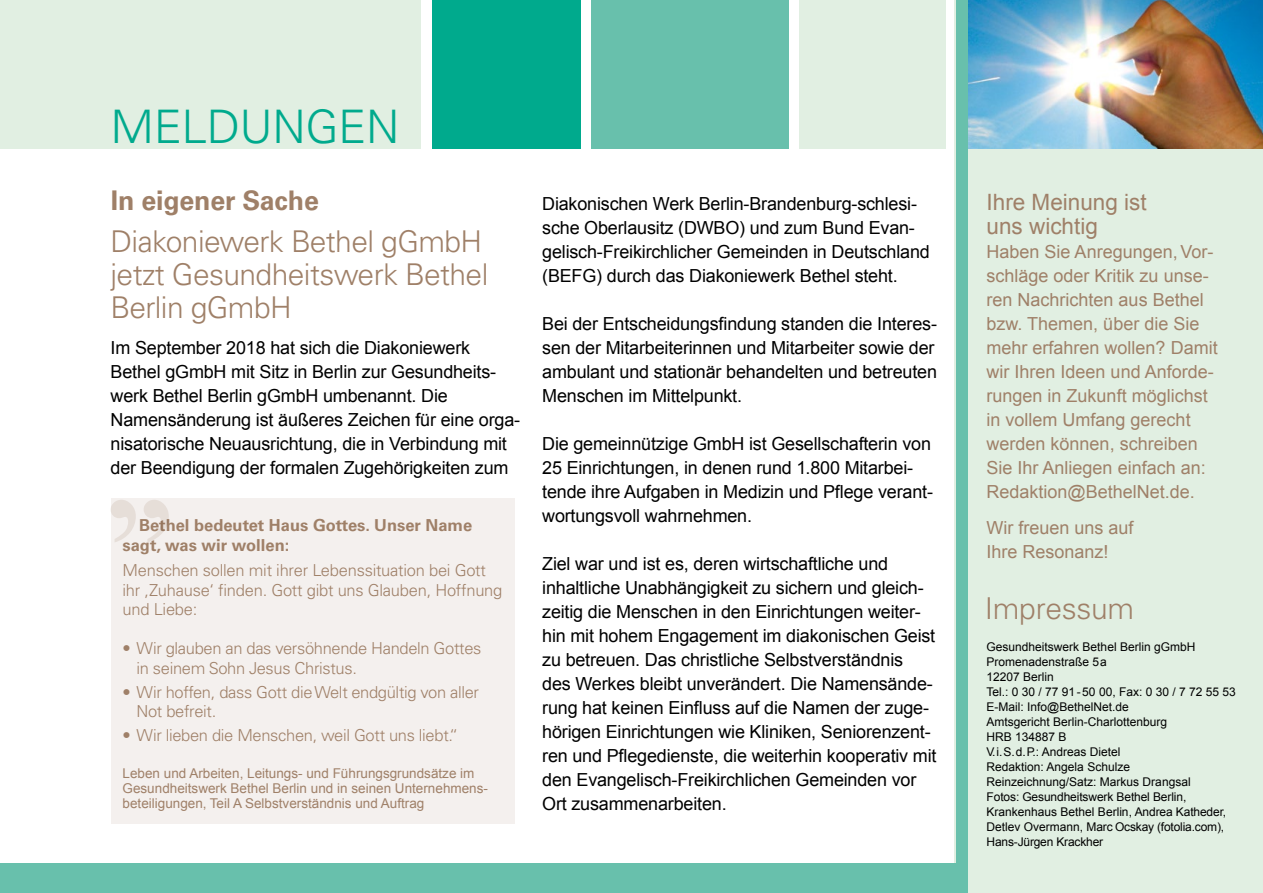
<style>
.page{position:relative;width:1263px;height:893px;background:#fff}
.page>*{position:absolute;margin:0;border:0;box-sizing:border-box;transform-origin:0 0}
.t1{font:300 46.2px "Univers LT Pro 45";letter-spacing:-.01em;color:#00aa8d}
.t2{font:300 30px/33px "Univers LT Pro 45";letter-spacing:-.02em;color:#9f8068}
.t3{font:700 27px "Univers LT Pro 65";letter-spacing:-.01em;color:#9f8068}
.t4{font:22.5px/24px "Arial";color:#9f8068}
.t5{font:18px/24px "Arial";letter-spacing:-.01em;color:#000}
.t6{font:18px/24px "Arial";color:#9f8068}
.t7{font:300 16.5px/19.5px "Univers LT Pro 45";letter-spacing:-.02em;color:#9f8068}
.t8{font:700 16.5px/19.5px "Univers LT Pro 65";color:#9f8068}
.t9{font:13.5px/15px "Arial";color:#9f8068}
.t10{font:12px/15px "Arial";color:#000}
</style>
<div class="page">
<div style="left:0;top:0;width:421px;height:149px;background:#e1efe2"></div>
<div style="left:432px;top:0;width:148px;height:149px;background:#00aa8d"></div>
<div style="left:591px;top:0;width:198px;height:149px;background:#68c0ac"></div>
<div style="left:799px;top:0;width:147px;height:149px;background:#e1efe2"></div>
<div style="left:955px;top:0;width:308px;height:893px;background:#e1efe2"></div>
<img style="left:968px;top:0;width:295px;height:149px">
<div style="left:956px;top:0;width:12px;height:893px;background:#68c0ac"></div>
<div style="left:111px;top:498px;width:403px;height:326px;background:#f4f0ee"></div>
<svg style="left:111px;top:500px;width:58px;height:42px"></svg>
<div style="left:0;top:863px;width:959px;height:30px;background:#68c0ac"></div>
<h1 class="t1" style="left:111px;top:98px;width:290px">MELDUNGEN</h1>
<h3 class="t3" style="left:111px;top:184px;width:209px">In eigener Sache</h3>
<h2 class="t2" style="left:111px;top:225px;width:379px">Diakoniewerk Bethel gGmbH jetzt Gesundheitswerk Bethel<br>Berlin gGmbH</h2>
<p class="t5" style="left:111px;top:336px;width:411px">Im September 2018 hat sich die Diakoniewerk Bethel gGmbH mit Sitz in Berlin zur Gesundheits&shy;werk Bethel Berlin gGmbH umbenannt. Die Namensänderung ist äußeres Zeichen für eine orga&shy;nisatorische Neuausrichtung, die in Verbindung mit der Beendigung der formalen Zugehörigkeiten zum</p>
<p class="t8" style="left:123px;top:516px;width:351px;text-indent:16px">Bethel bedeutet Haus Gottes. Unser Name sagt, was wir wollen:</p>
<p class="t7" style="left:123px;top:561px;width:381px">Menschen sollen mit ihrer Lebenssituation bei Gott ihr ,Zuhause‘ finden. Gott gibt uns Glauben, Hoffnung und Liebe:</p>
<p class="t7" style="left:136px;top:639px;width:346px;text-indent:-14px">• Wir glauben an das versöhnende Handeln Gottes in seinem Sohn Jesus Christus.</p>
<p class="t7" style="left:136px;top:682px;width:344px;text-indent:-14px">• Wir hoffen, dass Gott die Welt endgültig von aller<br>Not befreit.</p>
<p class="t7" style="left:123px;top:725px;width:337px">• Wir lieben die Menschen, weil Gott uns liebt.“</p>
<p class="t9" style="left:123px;top:766px;width:367px">Leben und Arbeiten, Leitungs- und Führungsgrundsätze im<br>Gesundheitswerk Bethel Berlin und in seinen Unternehmens&shy;beteiligungen, Teil A Selbstverständnis und Auftrag</p>
<p class="t5" style="left:542px;top:192px;width:389px">Diakonischen Werk Berlin-Brandenburg-schlesi&shy;sche Oberlausitz (DWBO) und zum Bund Evan&shy;gelisch-Freikirchlicher Gemeinden in Deutschland (BEFG) durch das Diakoniewerk Bethel steht.</p>
<p class="t5" style="left:542px;top:312px;width:396px">Bei der Entscheidungsfindung standen die Interes&shy;sen der Mitarbeiterinnen und Mitarbeiter sowie der ambulant und stationär behandelten und betreuten Menschen im Mittelpunkt.</p>
<p class="t5" style="left:542px;top:432px;width:392px">Die gemeinnützige GmbH ist Gesellschafterin von 25 Einrichtungen, in denen rund 1.800 Mitarbei&shy;tende ihre Aufgaben in Medizin und Pflege verant&shy;wortungsvoll wahrnehmen.</p>
<p class="t5" style="left:542px;top:552px;width:396px">Ziel war und ist es, deren wirtschaftliche und inhaltliche Unabhängigkeit zu sichern und gleich&shy;zeitig die Menschen in den Einrichtungen weiter&shy;hin mit hohem Engagement im diakonischen Geist zu betreuen. Das christliche Selbstverständnis<br>des Werkes bleibt unverändert. Die Namensände&shy;rung hat keinen Einfluss auf die Namen der zuge&shy;hörigen Einrichtungen wie Kliniken, Seniorenzent&shy;ren und Pflegedienste, die weiterhin kooperativ mit den Evangelisch-Freikirchlichen Gemeinden vor Ort zusammenarbeiten.</p>
<p class="t4" style="left:986px;top:190px;width:162px">Ihre Meinung ist uns wichtig</p>
<p class="t6" style="left:986px;top:240px;width:233px">Haben Sie Anregungen, Vor&shy;schläge oder Kritik zu unse&shy;ren Nachrichten aus Bethel bzw. Themen, über die Sie mehr erfahren wollen? Damit wir Ihren Ideen und Anforde&shy;rungen in Zukunft möglichst in vollem Umfang gerecht werden können, schreiben<br>Sie Ihr Anliegen einfach an:<br>Redaktion@BethelNet.de.</p>
<p class="t6" style="left:986px;top:516px;width:149px">Wir freuen uns auf<br>Ihre Resonanz!</p>
<h2 class="t2" style="left:985px;top:592px;width:151px">Impressum</h2>
<p class="t10" style="left:986px;top:639px;width:251px">Gesundheitswerk Bethel Berlin gGmbH<br>Promenadenstraße 5 a<br>12207 Berlin<br>Tel.: 0 30 / 77 91 - 50 00, Fax: 0 30 / 7 72 55 53<br>E-Mail: Info@BethelNet.de<br>Amtsgericht Berlin-Charlottenburg<br>HRB 134887 B<br>V. i. S. d. P.: Andreas Dietel<br>Redaktion: Angela Schulze<br>Reinzeichnung/Satz: Markus Drangsal<br>Fotos: Gesundheitswerk Bethel Berlin,<br>Krankenhaus Bethel Berlin, Andrea Katheder,<br>Detlev Overmann, Marc Ocskay (fotolia.com),<br>Hans-Jürgen Krackher</p>
</div>
